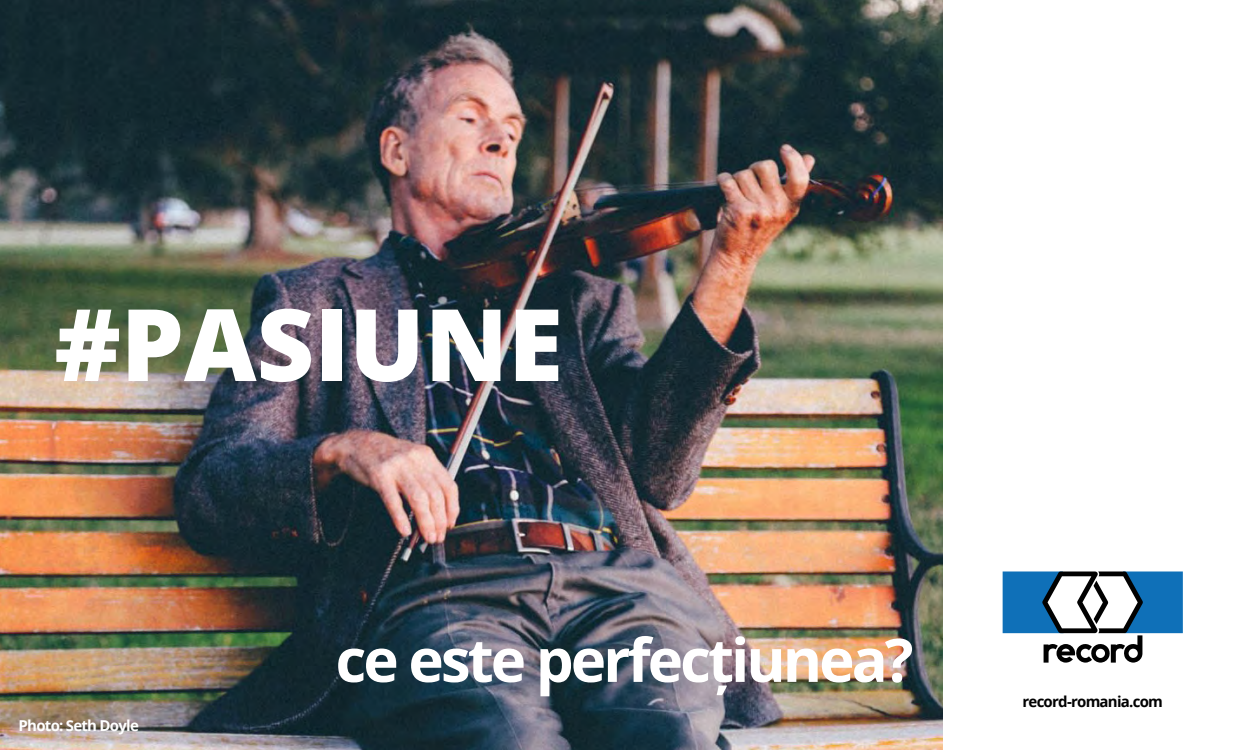
<style>
.page{position:relative;width:1250px;height:750px;background:#fff}
.page>*{position:absolute;margin:0;border:0;box-sizing:border-box;transform-origin:0 0}
.t1{font:800 100px "Open Sans";color:#fff}
.t2{font:700 60px "Open Sans";letter-spacing:-.05em;color:#fff}
.t3{font:700 15px "Open Sans";letter-spacing:-.05em;color:#000}
.t4{font:700 15px "Open Sans";letter-spacing:-.05em;color:#fff}
</style>
<div class="page">
<img style="left:0;top:0;width:943px;height:750px">
<svg style="left:1003px;top:571px;width:180px;height:92px"></svg>
<h1 class="t1" style="left:55px;top:269px;width:510px">#PASIUNE</h1>
<p class="t4" style="left:19px;top:715px;width:122px">Photo: Seth Doyle</p>
<p class="t2" style="left:336px;top:618px;width:579px">ce este perfecțiunea?</p>
<p class="t3" style="left:1023px;top:691px;width:142px">record-romania.com</p>
</div>
